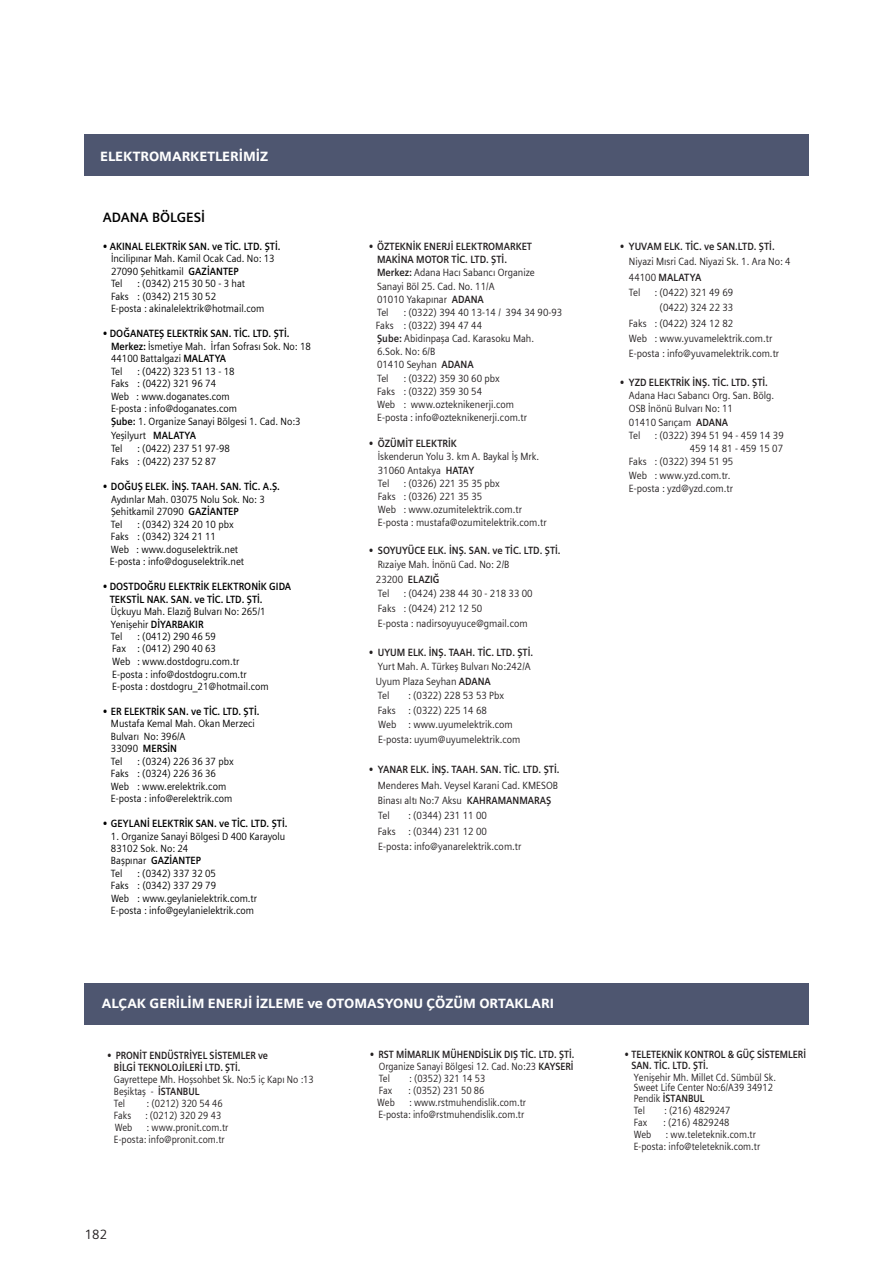
<style>
.page{position:relative;width:893px;height:1263px;background:#fff}
.page>*{position:absolute;margin:0;border:0;box-sizing:border-box;transform-origin:0 0}
.t1{font:900 13.5px "Siemens Sans";color:#fff}
.t2{font:700 13.5px "Siemens Sans";color:#010101}
.t3{font:13.5px "Siemens Sans";color:#231f20;scale:.95 1}
.t4{font:10.5px/13.2px "Siemens Sans";color:#231f20;scale:.9 1}
.t5{font:10.5px/12.5px "Siemens Sans";color:#010101;scale:.9 1}
.t6{font:10.5px/12px "Siemens Sans";color:#231f20;scale:.87 1}
.t7{font:700 10.5px/12.5px "Siemens Sans";color:#010101;scale:.9 1}
.t8{font:700 10.5px/12px "Siemens Sans";color:#231f20;scale:.87 1}
.t9{font:700 10.5px "Siemens Sans";color:#231f20;scale:.9 1}
.s1{font-weight:700}
.s2{font-weight:400}
</style>
<div class="page">
<div style="left:84px;top:134px;width:724px;height:42px;background:#4e5670"></div>
<div style="left:84px;top:983px;width:724px;height:41px;background:#4e5670"></div>
<p class="t1" style="left:100px;top:148px;width:170px">ELEKTROMARKETLERİMİZ</p>
<p class="t2" style="left:103px;top:207px;width:104px">ADANA BÖLGESİ</p>
<p class="t7" style="left:103px;top:239px;width:199px">• AKINAL ELEKTRİK SAN. ve TİC. LTD. ŞTİ.</p>
<p class="t5" style="left:111px;top:252px;width:183px">İncilipınar Mah. Kamil Ocak Cad. No: 13<br>27090 Şehitkamil <span class="s1">GAZİANTEP<br></span>Tel</p>
<p class="t5" style="left:111px;top:276px;width:172px;text-indent:26px">: (0342) 215 30 50 - 3 hat<br>Faks : (0342) 215 30 52<br>E-posta : akinalelektrik@hotmail.com</p>
<p class="t5" style="left:111px;top:326px;width:224px;text-indent:-8px"><span class="s1">• DOĞANATEŞ ELEKTRİK SAN. TİC. LTD. ŞTİ.<br>Merkez:</span> İsmetiye Mah. İrfan Sofrası Sok. No: 18<br>44100 Battalgazi <span class="s1">MALATYA<br></span>Tel</p>
<p class="t5" style="left:111px;top:364px;width:212px;text-indent:26px">: (0422) 323 51 13 - 18<br>Faks : (0422) 321 96 74<br>Web : www.doganates.com<br>E-posta : info@doganates.com<br><span class="s1">Şube:</span> 1. Organize Sanayi Bölgesi 1. Cad. No:3<br>Yeşilyurt <span class="s1">MALATYA<br></span>Tel</p>
<p class="t5" style="left:111px;top:441px;width:134px;line-height:13.2px;text-indent:26px">: (0422) 237 51 97-98<br>Faks : (0422) 237 52 87</p>
<p class="t7" style="left:103px;top:480px;width:198px">• DOĞUŞ ELEK. İNŞ. TAAH. SAN. TİC. A.Ş.</p>
<p class="t5" style="left:111px;top:492px;width:172px">Aydınlar Mah. 03075 Nolu Sok. No: 3<br>Şehitkamil 27090 <span class="s1">GAZİANTEP<br></span>Tel</p>
<p class="t5" style="left:110px;top:517px;width:151px;text-indent:27px">: (0342) 324 20 10 pbx<br>Faks : (0342) 324 21 11<br>Web : www.doguselektrik.net<br>E-posta : info@doguselektrik.net</p>
<p class="t7" style="left:110px;top:580px;width:203px;text-indent:-7px">• DOSTDOĞRU ELEKTRİK ELEKTRONİK GIDA<br>TEKSTİL NAK. SAN. ve TİC. LTD. ŞTİ.</p>
<p class="t5" style="left:111px;top:604px;width:173px">Üçkuyu Mah. Elazığ Bulvarı No: 265/1<br>Yenişehir <span class="s1">DİYARBAKIR<br></span>Tel</p>
<p class="t5" style="left:112px;top:629px;width:175px;text-indent:25px">: (0412) 290 46 59<br>Fax : (0412) 290 40 63<br>Web : www.dostdogru.com.tr<br>E-posta : info@dostdogru.com.tr<br>E-posta : dostdogru_21@hotmail.com</p>
<p class="t7" style="left:103px;top:704px;width:176px">• ER ELEKTRİK SAN. ve TİC. LTD. ŞTİ.</p>
<p class="t5" style="left:111px;top:717px;width:161px">Mustafa Kemal Mah. Okan Merzeci<br>Bulvarı No: 396/A<br>33090 <span class="s1">MERSİN<br></span>Tel</p>
<p class="t5" style="left:111px;top:754px;width:138px;text-indent:26px">: (0324) 226 36 37 pbx<br>Faks : (0324) 226 36 36<br>Web : www.erelektrik.com<br>E-posta : info@erelektrik.com</p>
<p class="t7" style="left:103px;top:817px;width:207px">• GEYLANİ ELEKTRİK SAN. ve TİC. LTD. ŞTİ.</p>
<p class="t5" style="left:111px;top:829px;width:195px">1. Organize Sanayi Bölgesi D 400 Karayolu<br>83102 Sok. No: 24<br>Başpınar <span class="s1">GAZİANTEP<br></span>Tel</p>
<p class="t5" style="left:111px;top:866px;width:164px;text-indent:26px">: (0342) 337 32 05<br>Faks : (0342) 337 29 79<br>Web : www.geylanielektrik.com.tr<br>E-posta : info@geylanielektrik.com</p>
<p class="t4" style="left:377px;top:239px;width:177px;text-indent:-8px"><span class="s1">• ÖZTEKNİK ENERJİ ELEKTROMARKET<br>MAKİNA MOTOR TİC. LTD. ŞTİ.<br>Merkez:</span> Adana Hacı Sabancı Organize<br>Sanayi Böl 25. Cad. No. 11/A<br>01010 Yakapınar <span class="s1">ADANA<br></span>Tel</p>
<p class="t4" style="left:376px;top:305px;width:209px;text-indent:27px">: (0322) 394 40 13-14 / 394 34 90-93<br>Faks : (0322) 394 47 44<br><span class="s1">Şube:</span> Abidinpaşa Cad. Karasoku Mah.<br>6.Sok. No: 6/B<br>01410 Seyhan <span class="s1">ADANA<br></span>Tel</p>
<p class="t4" style="left:377px;top:371px;width:168px;text-indent:26px">: (0322) 359 30 60 pbx<br>Faks : (0322) 359 30 54<br>Web : www.ozteknikenerji.com<br>E-posta : info@ozteknikenerji.com.tr</p>
<p class="t9" style="left:369px;top:436px;width:99px">• ÖZÜMİT ELEKTRİK</p>
<p class="t4" style="left:378px;top:449px;width:181px">İskenderun Yolu 3. km A. Baykal İş Mrk.<br>31060 Antakya <span class="s1">HATAY<br></span>Tel</p>
<p class="t4" style="left:378px;top:476px;width:189px;text-indent:26px">: (0326) 221 35 35 pbx<br>Faks : (0326) 221 35 35<br>Web : www.ozumitelektrik.com.tr<br>E-posta : mustafa@ozumitelektrik.com.tr</p>
<p class="t9" style="left:369px;top:542px;width:215px">• SOYUYÜCE ELK. İNŞ. SAN. ve TİC. LTD. ŞTİ.</p>
<p class="t4" style="left:376px;top:557px;width:150px;line-height:14.5px">Rızaiye Mah. İnönü Cad. No: 2/B<br>23200 <span class="s1">ELAZIĞ<br></span>Tel</p>
<p class="t4" style="left:378px;top:586px;width:174px;line-height:14.5px;text-indent:26px">: (0424) 238 44 30 - 218 33 00<br>Faks : (0424) 212 12 50<br>E-posta : nadirsoyuyuce@gmail.com</p>
<p class="t9" style="left:369px;top:644px;width:184px">• UYUM ELK. İNŞ. TAAH. TİC. LTD. ŞTİ.</p>
<p class="t4" style="left:376px;top:658px;width:174px;line-height:14.5px">Yurt Mah. A. Türkeş Bulvarı No:242/A<br>Uyum Plaza Seyhan <span class="s1">ADANA<br></span>Tel</p>
<p class="t4" style="left:378px;top:687px;width:160px;line-height:14.5px;text-indent:30px">: (0322) 228 53 53 Pbx<br>Faks : (0322) 225 14 68<br>Web : www.uyumelektrik.com<br>E-posta: uyum@uyumelektrik.com</p>
<p class="t9" style="left:369px;top:762px;width:213px">• YANAR ELK. İNŞ. TAAH. SAN. TİC. LTD. ŞTİ.</p>
<p class="t4" style="left:378px;top:777px;width:202px;line-height:15.3px">Menderes Mah. Veysel Karani Cad. KMESOB<br>Binası altı No:7 Aksu <span class="s1">KAHRAMANMARAŞ<br></span>Tel</p>
<p class="t4" style="left:378px;top:807px;width:161px;line-height:15.3px;text-indent:30px">: (0344) 231 11 00<br>Faks : (0344) 231 12 00<br>E-posta: info@yanarelektrik.com.tr</p>
<p class="t1" style="left:102px;top:996px;width:454px">ALÇAK GERİLİM ENERJİ İZLEME ve OTOMASYONU ÇÖZÜM ORTAKLARI</p>
<p class="t8" style="left:114px;top:1048px;width:179px;text-indent:-7px">• PRONİT ENDÜSTRİYEL SİSTEMLER ve<br>BİLGİ TEKNOLOJİLERİ LTD. ŞTİ.</p>
<p class="t6" style="left:114px;top:1072px;width:231px">Gayrettepe Mh. Hoşsohbet Sk. No:5 iç Kapı No :13<br>Beşiktaş - <span class="s1">İSTANBUL<br></span>Tel</p>
<p class="t8" style="left:379px;top:1047px;width:226px;text-align:justify;text-indent:-9px">• RST MİMARLIK MÜHENDİSLİK DIŞ TİC. LTD. ŞTİ.<br><span class="s2">Organize Sanayi Bölgesi 12. Cad. No:23</span> KAYSERİ <span class="s2">Tel</span></p>
<p class="t6" style="left:409px;top:1071px;width:89px">: (0352) 321 14 53</p>
<p class="t6" style="left:379px;top:1083px;width:17px">Fax</p>
<p class="t6" style="left:408px;top:1083px;width:89px">: (0352) 231 50 86</p>
<p class="t6" style="left:377px;top:1095px;width:22px">Web</p>
<p class="t6" style="left:378px;top:1095px;width:171px;text-align:right">: www.rstmuhendislik.com.tr<br>E-posta: info@rstmuhendislik.com.tr</p>
<p class="t6" style="left:147px;top:1096px;width:89px">: (0212) 320 54 46</p>
<p class="t6" style="left:114px;top:1108px;width:21px">Faks</p>
<p class="t6" style="left:145px;top:1108px;width:89px">: (0212) 320 29 43</p>
<p class="t6" style="left:115px;top:1120px;width:22px">Web</p>
<p class="t6" style="left:114px;top:1120px;width:133px;text-indent:33px">: www.pronit.com.tr<br>E-posta: info@pronit.com.tr</p>
<p class="t3" style="left:85px;top:1224px;width:25px">182</p>
<p class="t9" style="left:620px;top:238px;width:174px">• YUVAM ELK. TİC. ve SAN.LTD. ŞTİ.</p>
<p class="t4" style="left:629px;top:253px;width:181px;line-height:15.3px">Niyazi Mısri Cad. Niyazi Sk. 1. Ara No: 4<br>44100 <span class="s1">MALATYA<br></span>Tel</p>
<p class="t4" style="left:654px;top:285px;width:89px">: (0422) 321 49 69</p>
<p class="t4" style="left:660px;top:300px;width:83px">(0422) 324 22 33</p>
<p class="t4" style="left:629px;top:316px;width:117px">Faks : (0422) 324 12 82</p>
<p class="t4" style="left:629px;top:331px;width:161px">Web : www.yuvamelektrik.com.tr</p>
<p class="t4" style="left:629px;top:346px;width:169px">E-posta : info@yuvamelektrik.com.tr</p>
<p class="t9" style="left:620px;top:374px;width:166px">• YZD ELEKTRİK İNŞ. TİC. LTD. ŞTİ.</p>
<p class="t4" style="left:629px;top:388px;width:163px">Adana Hacı Sabancı Org. San. Bölg.<br>OSB İnönü Bulvarı No: 11<br>01410 Sarıçam <span class="s1">ADANA<br></span>Tel</p>
<p class="t4" style="left:654px;top:428px;width:145px">: (0322) 394 51 94 - 459 14 39</p>
<p class="t4" style="left:690px;top:441px;width:105px">459 14 81 - 459 15 07</p>
<p class="t4" style="left:629px;top:454px;width:117px">Faks : (0322) 394 51 95</p>
<p class="t4" style="left:629px;top:468px;width:114px">Web : www.yzd.com.tr.</p>
<p class="t4" style="left:629px;top:481px;width:117px">E-posta : yzd@yzd.com.tr</p>
<p class="t8" style="left:631px;top:1048px;width:202px;line-height:10.9px;text-indent:-7px">• TELETEKNİK KONTROL &amp; GÜÇ SİSTEMLERİ<br>SAN. TİC. LTD. ŞTİ.</p>
<p class="t6" style="left:634px;top:1070px;width:165px;line-height:11.2px">Yenişehir Mh. Millet Cd. Sümbül Sk.<br>Sweet Life Center No:6/A39 34912<br>Pendik <span class="s1">İSTANBUL<br></span>Tel</p>
<p class="t6" style="left:664px;top:1104px;width:78px">: (216) 4829247</p>
<p class="t6" style="left:634px;top:1116px;width:17px">Fax</p>
<p class="t6" style="left:663px;top:1116px;width:78px">: (216) 4829248</p>
<p class="t6" style="left:634px;top:1128px;width:22px">Web</p>
<p class="t6" style="left:634px;top:1128px;width:147px;text-indent:32px">: ww.teleteknik.com.tr<br>E-posta: info@teleteknik.com.tr</p>
</div>
